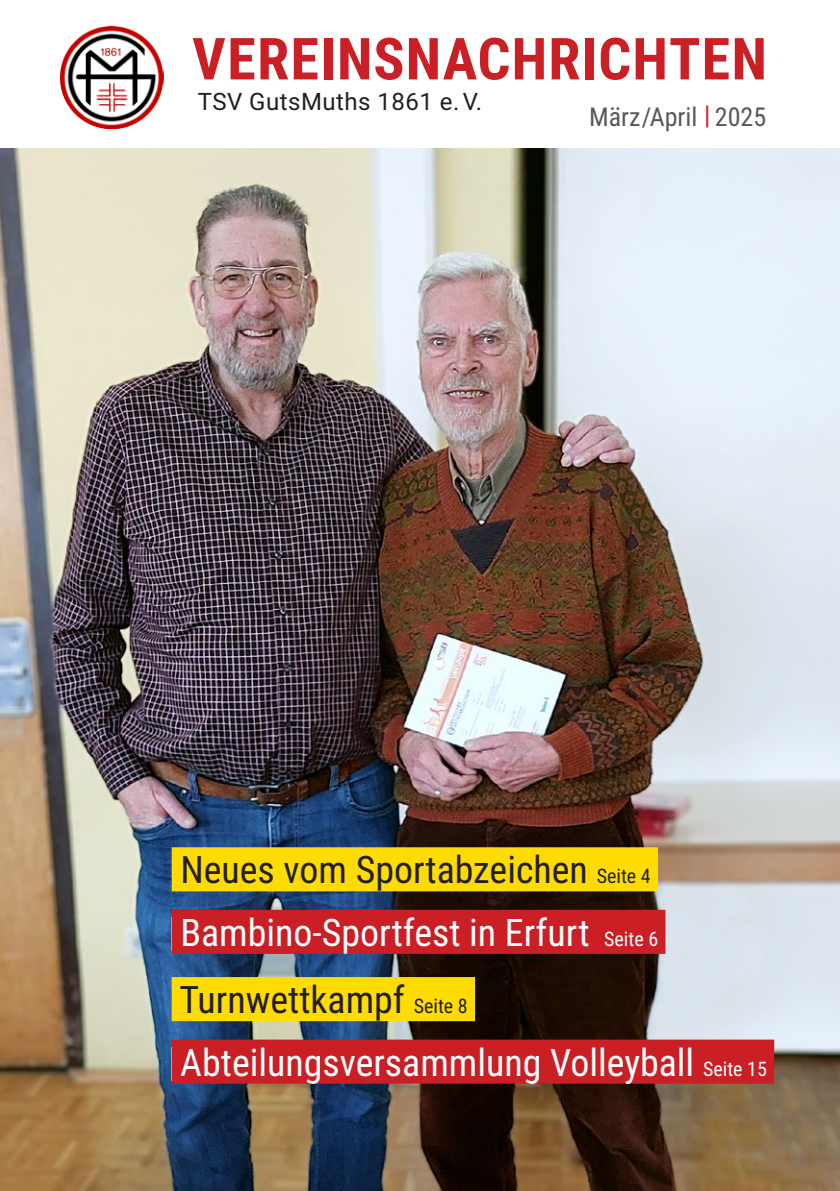
<style>
.page{position:relative;width:840px;height:1191px;background:#fff}
.page>*{position:absolute;margin:0;border:0;box-sizing:border-box;transform-origin:0 0}
.t1{font:700 58px "Roboto Condensed";letter-spacing:.02em;color:#cb1f26}
.t2{font:37.8px "Roboto Condensed";color:#fff}
.t3{font:37.8px "Roboto Condensed";color:#231f20}
.t4{font:26px "Roboto Condensed";color:#57585a}
.t5{font:24px "Roboto";letter-spacing:.02em;color:#231f20}
.s1{color:#cb1f26}
.s2{font-size:20px}
</style>
<div class="page">
<img style="left:0;top:148px;width:839px;height:1043px">
<div style="left:171px;top:909px;width:494px;height:45px;background:#cb1f26"></div>
<div style="left:171px;top:1039px;width:602px;height:44px;background:#cb1f26"></div>
<div style="left:171px;top:847px;width:486px;height:44px;background:#ffdc01"></div>
<div style="left:171px;top:977px;width:303px;height:44px;background:#ffdc01"></div>
<img style="left:60px;top:25px;width:104px;height:104px;border-radius:52px">
<h1 class="t1" style="left:192px;top:18px;width:576px">VEREINSNACHRICHTEN</h1>
<p class="t5" style="left:198px;top:84px;width:286px">TSV GutsMuths 1861 e. V.</p>
<p class="t4" style="left:588px;top:98px;width:178px">März/April <span class="s1">|</span> 2025</p>
<p class="t3" style="left:180px;top:843px;width:471px">Neues vom Sportabzeichen <span class="s2">Seite 4</span></p>
<p class="t2" style="left:180px;top:906px;width:479px">Bambino-Sportfest in Erfurt <span class="s2">Seite 6</span></p>
<p class="t3" style="left:179px;top:973px;width:289px">Turnwettkampf <span class="s2">Seite 8</span></p>
<p class="t2" style="left:180px;top:1035px;width:588px">Abteilungsversammlung Volleyball <span class="s2">Seite 15</span></p>
</div>
